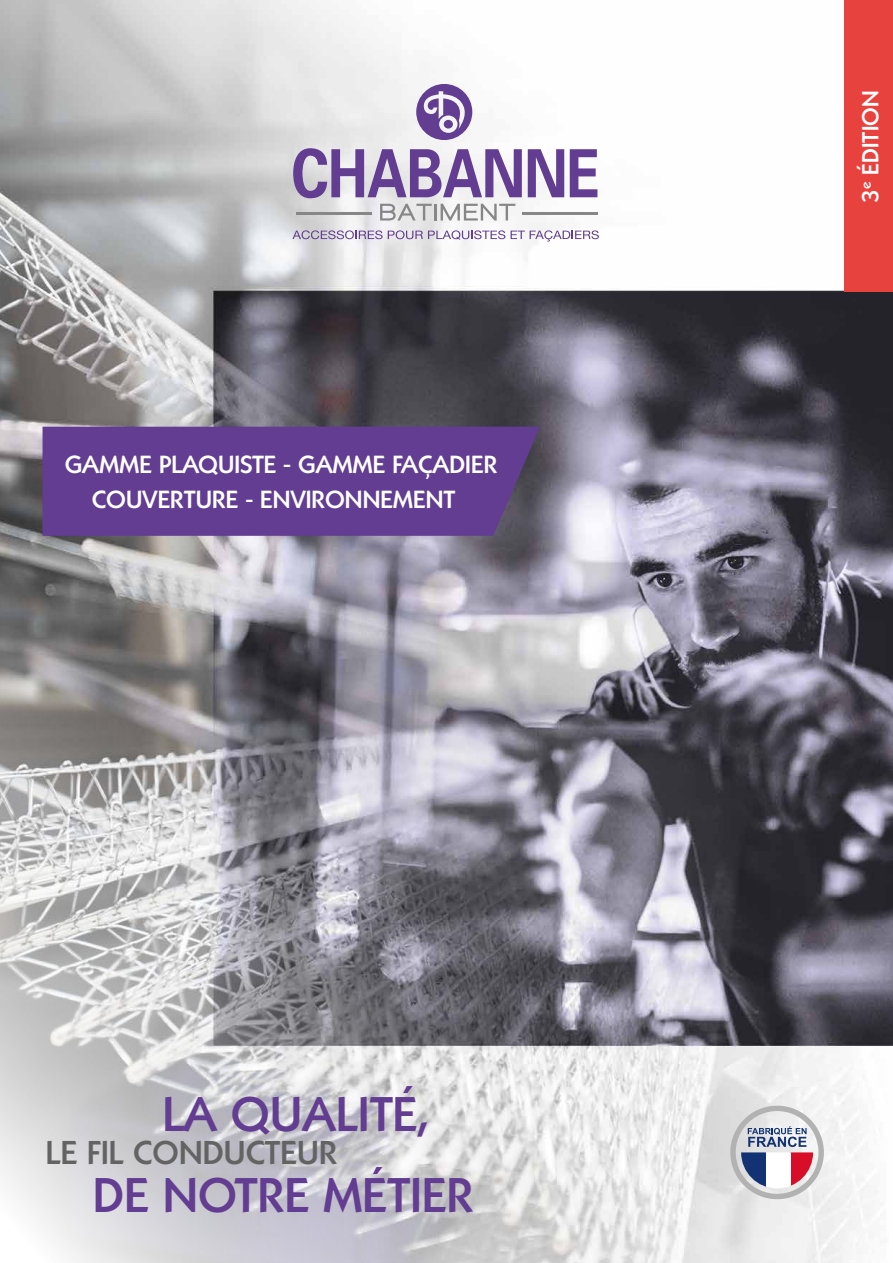
<style>
.page{position:relative;width:893px;height:1263px;background:#fff}
.page>*{position:absolute;margin:0;border:0;box-sizing:border-box;transform-origin:0 0}
.t1{font:500 47.1px "Koblenz Serial";letter-spacing:.005em;color:#623d91}
.t2{font:500 31.95px "Koblenz Serial";letter-spacing:.005em;color:#646363}
.t3{font:500 24px/34.5px "Koblenz Serial";letter-spacing:.005em;color:#fff}
.t4{font:500 22.5px "Koblenz Serial";letter-spacing:.005em;color:#fff}
</style>
<div class="page">
<img style="left:0;top:0;width:893px;height:1263px">
<div style="left:844px;top:0;width:49px;height:291px;background:#e8423f"></div>
<svg style="left:293px;top:148px;width:304px;height:50px"></svg>
<svg style="left:416px;top:84px;width:56px;height:56px"></svg>
<svg style="left:380px;top:204px;width:52px;height:16px"></svg>
<hr style="left:434px;top:204px;width:3px;height:16px;background:#878787">
<svg style="left:441px;top:204px;width:74px;height:16px"></svg>
<svg style="left:292px;top:230px;width:213px;height:10px"></svg>
<svg style="left:511px;top:230px;width:88px;height:12px"></svg>
<hr style="left:522px;top:212px;width:76px;height:3px;background:#878787">
<hr style="left:296px;top:212px;width:75px;height:3px;background:#878787">
<div style="left:43px;top:427px;width:497px;height:109px;background:#623d91"></div>
<svg style="left:730px;top:1106px;width:94px;height:93px"></svg>
<p class="t3" style="left:92px;top:448px;width:407px;text-indent:-27px">GAMME PLAQUISTE - GAMME FAÇADIER<br>COUVERTURE - ENVIRONNEMENT</p>
<h1 class="t1" style="left:163px;top:1086px;width:267px">LA QUALITÉ,</h1>
<h2 class="t2" style="left:46px;top:1134px;width:293px">LE FIL CONDUCTEUR</h2>
<h1 class="t1" style="left:93px;top:1166px;width:382px">DE NOTRE MÉTIER</h1>
<p class="t4" style="left:857px;top:203px;width:114px;rotate:-90deg">3<sup>e</sup> ÉDITION</p>
</div>
